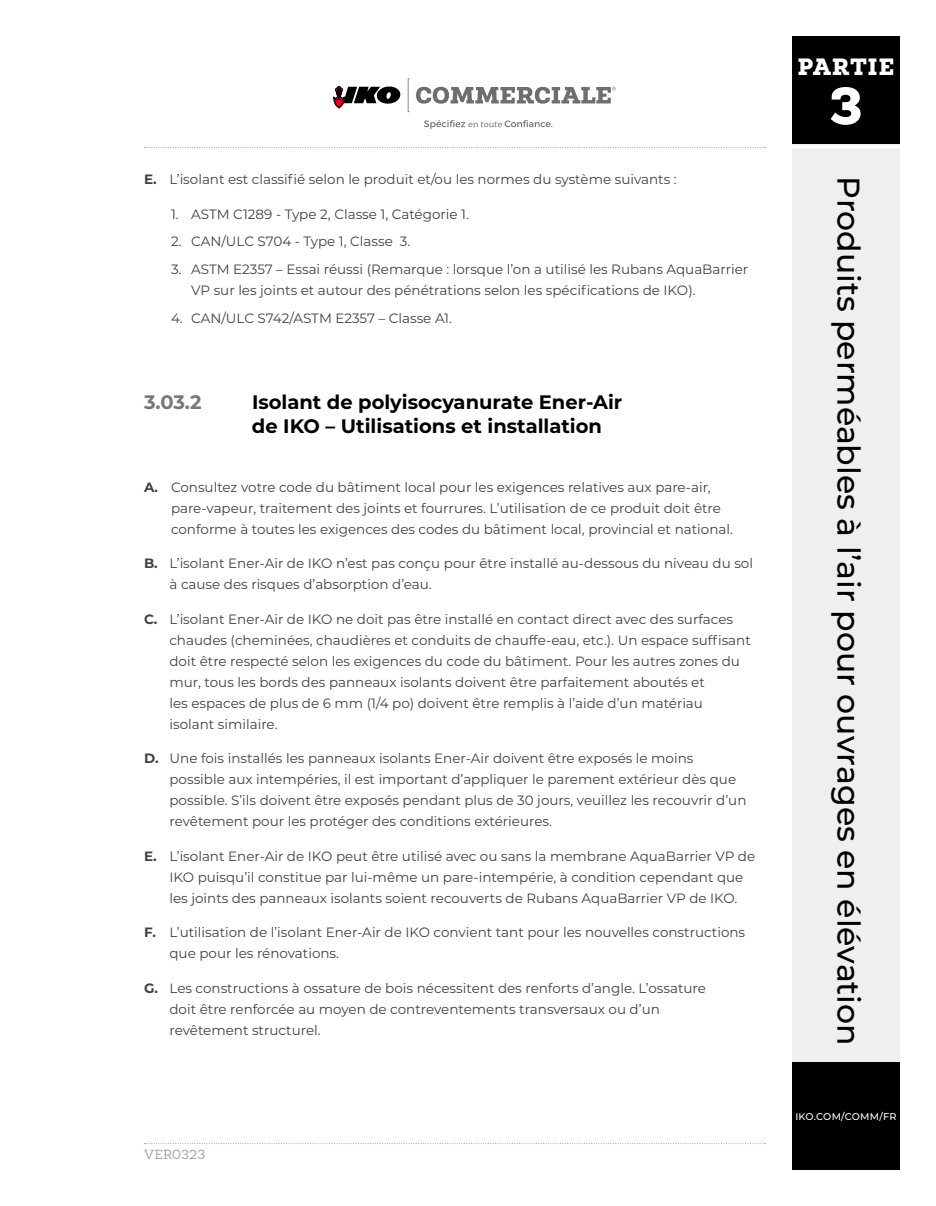
<style>
.page{position:relative;width:936px;height:1206px;background:#fff}
.page>*{position:absolute;margin:0;border:0;box-sizing:border-box;transform-origin:0 0}
.t1{font:900 54px "Newslab";color:#fff}
.t2{font:500 31.5px "Montserrat";color:#000}
.t3{font:900 24px "Newslab";letter-spacing:.05em;color:#fff}
.t4{font:700 19.5px/24px "Montserrat";color:#000}
.t5{font:700 19.5px "Montserrat";color:#77787b}
.t6{font:13.5px/21px "Montserrat";color:#414042}
.t7{font:13.5px "Newslab";letter-spacing:.01em;color:#a7a9ac}
.t8{font:500 9.75px "Montserrat";letter-spacing:.025em;color:#fff}
.s1{font-weight:700}
</style>
<div class="page">
<div style="left:792px;top:144px;width:108px;height:1026px;background:#eeeff0"></div>
<div style="left:792px;top:36px;width:108px;height:108px;background:#000"></div>
<div style="left:792px;top:1062px;width:108px;height:108px;background:#000"></div>
<svg style="left:145px;top:1143px;width:620px;height:1px"></svg>
<hr style="left:780px;top:146px;width:126px;height:3px;background:#fff">
<svg style="left:145px;top:147px;width:620px;height:1px"></svg>
<svg style="left:333px;top:86px;width:68px;height:23px"></svg>
<svg style="left:408px;top:79px;width:1px;height:33px"></svg>
<svg style="left:424px;top:120px;width:128px;height:9px"></svg>
<svg style="left:416px;top:87px;width:200px;height:17px"></svg>
<p class="t6" style="left:144px;top:168px;width:534px"><span class="s1">E.</span> L’isolant est classifié selon le produit et/ou les normes du système suivants :</p>
<p class="t6" style="left:171px;top:203px;width:299px">1. ASTM C1289 - Type 2, Classe 1, Catégorie 1.</p>
<p class="t6" style="left:171px;top:231px;width:241px">2. CAN/ULC S704 - Type 1, Classe 3.</p>
<p class="t6" style="left:191px;top:258px;width:559px;text-indent:-20px">3. ASTM E2357 – Essai réussi (Remarque : lorsque l’on a utilisé les Rubans AquaBarrier<br>VP sur les joints et autour des pénétrations selon les spécifications de IKO).</p>
<p class="t6" style="left:171px;top:307px;width:282px">4. CAN/ULC S742/ASTM E2357 – Classe A1.</p>
<p class="t5" style="left:144px;top:388px;width:59px">3.03.2</p>
<p class="t4" style="left:252px;top:389px;width:372px">Isolant de polyisocyanurate Ener-Air de IKO – Utilisations et installation</p>
<p class="t6" style="left:171px;top:476px;width:563px;text-indent:-27px"><span class="s1">A.</span> Consultez votre code du bâtiment local pour les exigences relatives aux pare-air, pare-vapeur, traitement des joints et fourrures. L’utilisation de ce produit doit être conforme à toutes les exigences des codes du bâtiment local, provincial et national.</p>
<p class="t6" style="left:170px;top:552px;width:585px;text-indent:-26px"><span class="s1">B.</span> L’isolant Ener-Air de IKO n’est pas conçu pour être installé au-dessous du niveau du sol à cause des risques d’absorption d’eau.</p>
<p class="t6" style="left:170px;top:608px;width:583px;text-indent:-26px"><span class="s1">C.</span> L’isolant Ener-Air de IKO ne doit pas être installé en contact direct avec des surfaces chaudes (cheminées, chaudières et conduits de chauffe-eau, etc.). Un espace suffisant doit être respecté selon les exigences du code du bâtiment. Pour les autres zones du mur, tous les bords des panneaux isolants doivent être parfaitement aboutés et<br>les espaces de plus de 6 mm (1/4 po) doivent être remplis à l’aide d’un matériau isolant similaire.</p>
<p class="t6" style="left:170px;top:747px;width:578px;text-indent:-26px"><span class="s1">D.</span> Une fois installés les panneaux isolants Ener-Air doivent être exposés le moins possible aux intempéries, il est important d’appliquer le parement extérieur dès que possible. S’ils doivent être exposés pendant plus de 30 jours, veuillez les recouvrir d’un revêtement pour les protéger des conditions extérieures.</p>
<p class="t6" style="left:170px;top:845px;width:587px;text-indent:-26px"><span class="s1">E.</span> L’isolant Ener-Air de IKO peut être utilisé avec ou sans la membrane AquaBarrier VP de<br>IKO puisqu’il constitue par lui-même un pare-intempérie, à condition cependant que les joints des panneaux isolants soient recouverts de Rubans AquaBarrier VP de IKO.</p>
<p class="t6" style="left:170px;top:921px;width:577px;text-indent:-26px"><span class="s1">F.</span> L’utilisation de l’isolant Ener-Air de IKO convient tant pour les nouvelles constructions que pour les rénovations.</p>
<p class="t6" style="left:170px;top:977px;width:538px;text-indent:-26px"><span class="s1">G.</span> Les constructions à ossature de bois nécessitent des renforts d’angle. L’ossature doit être renforcée au moyen de contreventements transversaux ou d’un revêtement structurel.</p>
<p class="t7" style="left:144px;top:1146px;width:63px">VER0323</p>
<h3 class="t3" style="left:798px;top:51px;width:98px">PARTIE</h3>
<h1 class="t1" style="left:830px;top:71px;width:34px">3</h1>
<h2 class="t2" style="left:871px;top:176px;width:871px;rotate:90deg">Produits perméables à l’air pour ouvrages en élévation</h2>
<p class="t8" style="left:795px;top:1110px;width:103px">IKO.COM/COMM/FR</p>
</div>
